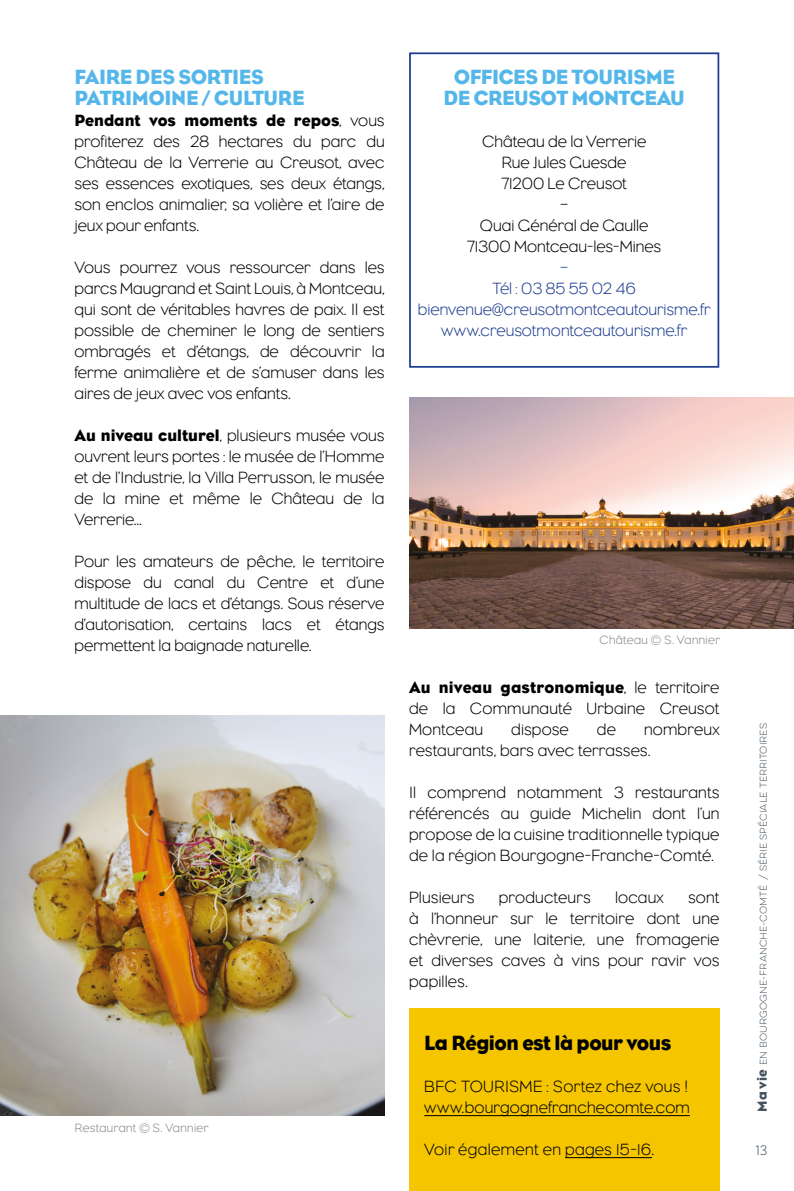
<style>
.page{position:relative;width:794px;height:1191px;background:#fff}
.page>*{position:absolute;margin:0;border:0;box-sizing:border-box;transform-origin:0 0}
.t1{font:21px/21px "Eagle";letter-spacing:-.02em;color:#55b7e9}
.t2{font:21px "Eagle";letter-spacing:-.025em;color:#000}
.t3{font:300 16.62px/21px "Eagle";letter-spacing:.005em;color:#000;text-align:justify}
.t4{font:300 16.62px/21px "Eagle";color:#1d3d91;text-align:center}
.t5{font:300 12.25px "Eagle";letter-spacing:.03em;color:#868586}
.t6{font:100 12.25px "Eveleth Clean";color:#43525e}
.t7{font:100 8.75px "Eveleth Clean";letter-spacing:.015em;color:#43525e}
.s1{font-weight:400}
.s2{font-family:"Eagle";font-weight:400;font-size:14px}
</style>
<div class="page">
<div style="left:409px;top:1008px;width:310px;height:183px;background:#f5c500"></div>
<hr style="left:424px;top:1115px;width:266px;height:1px;background:#000">
<hr style="left:565px;top:1157px;width:87px;height:1px;background:#000">
<img style="left:0;top:715px;width:384px;height:400px">
<img style="left:409px;top:398px;width:385px;height:230px">
<div style="left:409px;top:52px;width:310px;height:316px;border:2px solid #1d3d91"></div>
<p class="t1" style="left:74px;top:66px;width:231px">FAIRE DES SORTIES<br>PATRIMOINE / CULTURE</p>
<p class="t3" style="left:74px;top:110px;width:312px"><span class="s1">Pendant vos moments de repos</span>, vous profiterez des 28 hectares du parc du Château de la Verrerie au Creusot, avec ses essences exotiques, ses deux étangs, son enclos animalier, sa volière et l’aire de jeux pour enfants.</p>
<p class="t3" style="left:74px;top:257px;width:312px">Vous pourrez vous ressourcer dans les parcs Maugrand et Saint Louis, à Montceau, qui sont de véritables havres de paix. Il est possible de cheminer le long de sentiers ombragés et d’étangs, de découvrir la ferme animalière et de s’amuser dans les aires de jeux avec vos enfants.</p>
<p class="t3" style="left:74px;top:425px;width:312px"><span class="s1">Au niveau culturel</span>, plusieurs musée vous ouvrent leurs portes : le musée de l’Homme et de l’Industrie, la Villa Perrusson, le musée de la mine et même le Château de la Verrerie...</p>
<p class="t3" style="left:74px;top:551px;width:312px">Pour les amateurs de pêche, le territoire dispose du canal du Centre et d’une multitude de lacs et d’étangs. Sous réserve d’autorisation, certains lacs et étangs permettent la baignade naturelle.</p>
<p class="t5" style="left:75px;top:1121px;width:135px">Restaurant © S. Vannier</p>
<p class="t1" style="left:443px;top:66px;width:243px;text-align:center">OFFICES DE TOURISME<br>DE CREUSOT MONTCEAU</p>
<p class="t3" style="left:467px;top:131px;width:196px;text-align:center">Château de la Verrerie<br>Rue Jules Guesde<br>71200 Le Creusot<br>–<br>Quai Général de Gaulle<br>71300 Montceau-les-Mines</p>
<p class="t4" style="left:418px;top:257px;width:294px">–<br>Tél : 03 85 55 02 46 bienvenue@creusotmontceautourisme.fr www.creusotmontceautourisme.fr</p>
<p class="t5" style="left:599px;top:632px;width:122px">Château © S. Vannier</p>
<p class="t3" style="left:409px;top:677px;width:312px"><span class="s1">Au niveau gastronomique</span>, le territoire de la Communauté Urbaine Creusot Montceau</p>
<p class="t3" style="left:409px;top:719px;width:312px;text-indent:235px">nombreux restaurants, bars avec terrasses.</p>
<p class="t3" style="left:409px;top:782px;width:312px">Il comprend notamment 3 restaurants référencés au guide Michelin dont l’un propose de la cuisine traditionnelle typique de la région Bourgogne-Franche-Comté.</p>
<p class="t3" style="left:409px;top:887px;width:67px">Plusieurs</p>
<p class="t3" style="left:499px;top:887px;width:93px">producteurs</p>
<p class="t3" style="left:615px;top:887px;width:50px">locaux</p>
<p class="t3" style="left:511px;top:719px;width:59px">dispose</p>
<p class="t3" style="left:597px;top:719px;width:21px">de</p>
<p class="t3" style="left:409px;top:887px;width:312px;text-indent:279px">sont à l’honneur sur le territoire dont une chèvrerie, une laiterie, une fromagerie et diverses caves à vins pour ravir vos papilles.</p>
<p class="t2" style="left:424px;top:1031px;width:249px">La Région est là pour vous</p>
<p class="t3" style="left:424px;top:1076px;width:267px">BFC TOURISME : Sortez chez vous ! www.bourgognefranchecomte.com</p>
<p class="t3" style="left:424px;top:1139px;width:231px">Voir également en pages 15-16.</p>
<p class="t7" style="left:757px;top:1112px;width:390px;rotate:-90deg"><span class="s2">Ma vie</span> en bourgogne-franche-comté / série spéciale territoires</p>
<p class="t6" style="left:755px;top:1142px;width:13px">13</p>
</div>
